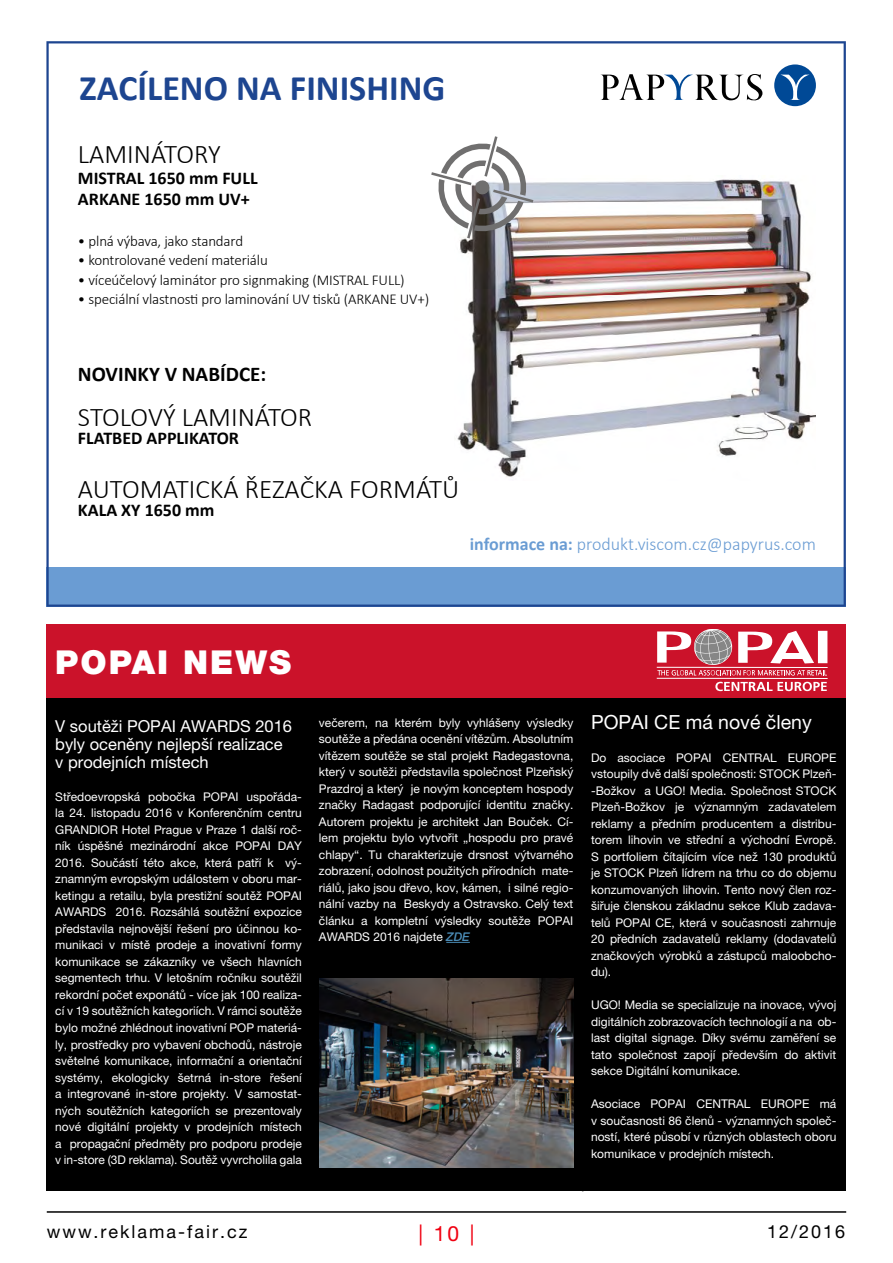
<style>
.page{position:relative;width:893px;height:1263px;background:#fff}
.page>*{position:absolute;margin:0;border:0;box-sizing:border-box;transform-origin:0 0}
.t1{font:700 36px "Calibri";color:#1d4590}
.t2{font:900 33px "Helvetica Neue LT Pro";letter-spacing:.06em;color:#fff}
.t3{font:300 27px "Calibri";color:#000}
.t4{font:700 21px "Calibri";color:#000}
.t5{font:21px "Helvetica Neue LT Pro";color:#f00011}
.t6{font:19.5px "Helvetica Neue LT Pro";color:#fff}
.t7{font:700 18px/21px "Calibri";color:#000}
.t8{font:300 18px "Calibri";color:#6a9cd3}
.t9{font:18px "Helvetica Neue LT Pro";letter-spacing:.11em;color:#000}
.t10{font:16.5px/18px "Helvetica Neue LT Pro";color:#fff}
.t11{font:300 15px "Calibri";letter-spacing:-.01em;color:#000}
.t12{font:12px/16.5px "Helvetica Neue LT Pro";color:#fff;text-align:justify}
.s1{font-weight:700}
.s2{font-weight:500;font-style:italic;color:#4b8cb7}
</style>
<div class="page">
<hr style="left:47px;top:1211px;width:799px;height:2px;background:#000">
<div style="left:47px;top:687px;width:799px;height:503px;background:#000"></div>
<div style="left:47px;top:624px;width:799px;height:74px;background:#cb122a"></div>
<hr style="left:657px;top:678px;width:171px;height:1px;background:#fff">
<hr style="left:657px;top:667px;width:171px;height:1px;background:#fff">
<svg style="left:715px;top:682px;width:112px;height:9px"></svg>
<svg style="left:657px;top:630px;width:170px;height:45px"></svg>
<svg style="left:446px;top:942px;width:24px;height:1px"></svg>
<svg style="left:46px;top:41px;width:800px;height:566px"></svg>
<img style="left:319px;top:978px;width:255px;height:190px">
<h1 class="t1" style="left:79px;top:65px;width:367px">ZACÍLENO NA FINISHING</h1>
<h3 class="t3" style="left:78px;top:138px;width:144px">LAMINÁTORY</h3>
<h3 class="t7" style="left:78px;top:168px;width:181px">MISTRAL 1650 mm FULL<br>ARKANE 1650 mm UV+</h3>
<p class="t11" style="left:78px;top:232px;width:167px">• plná výbava, jako standard</p>
<p class="t11" style="left:78px;top:251px;width:191px">• kontrolované vedení materiálu</p>
<p class="t11" style="left:78px;top:271px;width:328px">• víceúčelový laminátor pro signmaking (MISTRAL FULL)</p>
<p class="t11" style="left:78px;top:290px;width:353px">• speciální vlastnosti pro laminování UV tisků (ARKANE UV+)</p>
<h3 class="t4" style="left:78px;top:361px;width:190px">NOVINKY V NABÍDCE:</h3>
<h3 class="t3" style="left:78px;top:401px;width:236px">STOLOVÝ LAMINÁTOR</h3>
<h3 class="t7" style="left:78px;top:428px;width:163px">FLATBED APPLIKATOR</h3>
<h3 class="t3" style="left:78px;top:473px;width:383px">AUTOMATICKÁ ŘEZAČKA FORMÁTŮ</h3>
<h3 class="t7" style="left:78px;top:500px;width:138px">KALA XY 1650 mm</h3>
<h3 class="t8" style="left:470px;top:533px;width:348px"><span class="s1">informace na:</span> produkt.viscom.cz@papyrus.com</h3>
<h2 class="t2" style="left:55px;top:642px;width:238px">POPAI NEWS</h2>
<h3 class="t10" style="left:55px;top:717px;width:238px">V soutěži POPAI AWARDS 2016 byly oceněny nejlepší realizace v prodejních místech</h3>
<p class="t12" style="left:55px;top:788px;width:248px">Středoevropská pobočka POPAI uspořáda&shy;la 24. listopadu 2016 v Konferenčním centru GRANDIOR Hotel Prague v Praze 1 další roč&shy;ník úspěšné mezinárodní akce POPAI DAY 2016. Součástí této akce, která patří k vý&shy;znamným evropským událostem v oboru mar&shy;ketingu a retailu, byla prestižní soutěž POPAI AWARDS 2016. Rozsáhlá soutěžní expozice představila nejnovější řešení pro účinnou ko&shy;munikaci v místě prodeje a inovativní formy komunikace se zákazníky ve všech hlavních segmentech trhu. V letošním ročníku soutěžil rekordní počet exponátů - více jak 100 realiza&shy;cí v 19 soutěžních kategoriích. V rámci soutěže bylo možné zhlédnout inovativní POP materiá&shy;ly, prostředky pro vybavení obchodů, nástroje světelné komunikace, informační a orientační systémy, ekologicky šetrná in-store řešení a integrované in-store projekty. V samostat&shy;ných soutěžních kategoriích se prezentovaly nové digitální projekty v prodejních místech a propagační předměty pro podporu prodeje v in-store (3D reklama). Soutěž vyvrcholila gala</p>
<p class="t12" style="left:319px;top:714px;width:256px">večerem, na kterém byly vyhlášeny výsledky soutěže a předána ocenění vítězům. Absolutním vítězem soutěže se stal projekt Radegastovna, který v soutěži představila společnost Plzeňský Prazdroj a který je novým konceptem hospody značky Radagast podporující identitu značky.<br>Autorem projektu je architekt Jan Bouček. Cí&shy;lem projektu bylo vytvořit „hospodu pro pravé chlapy“. Tu charakterizuje drsnost výtvarného zobrazení, odolnost použitých přírodních mate&shy;riálů, jako jsou dřevo, kov, kámen, i silné regio&shy;nální vazby na Beskydy a Ostravsko. Celý text článku a kompletní výsledky soutěže POPAI AWARDS 2016 najdete <span class="s2">ZDE</span></p>
<h3 class="t6" style="left:591px;top:710px;width:222px">POPAI CE má nové členy</h3>
<p class="t12" style="left:591px;top:749px;width:247px">Do asociace POPAI CENTRAL EUROPE vstoupily dvě další společnosti: STOCK Plzeň--Božkov a UGO! Media. Společnost STOCK Plzeň-Božkov je významným zadavatelem reklamy a předním producentem a distribu&shy;torem lihovin ve střední a východní Evropě.<br>S portfoliem čítajícím více než 130 produktů je STOCK Plzeň lídrem na trhu co do objemu konzumovaných lihovin. Tento nový člen roz&shy;šiřuje členskou základnu sekce Klub zadava&shy;telů POPAI CE, která v současnosti zahrnuje 20 předních zadavatelů reklamy (dodavatelů značkových výrobků a zástupců maloobcho&shy;du).</p>
<p class="t12" style="left:591px;top:996px;width:247px">UGO! Media se specializuje na inovace, vývoj digitálních zobrazovacích technologií a na ob&shy;last digital signage. Díky svému zaměření se tato společnost zapojí především do aktivit sekce Digitální komunikace.</p>
<p class="t12" style="left:591px;top:1095px;width:247px">Asociace POPAI CENTRAL EUROPE má v současnosti 86 členů - významných společ&shy;ností, které působí v různých oblastech oboru komunikace v prodejních místech.</p>
<h3 class="t9" style="left:47px;top:1221px;width:202px">www.reklama-fair.cz</h3>
<h3 class="t5" style="left:419px;top:1220px;width:57px">| 10 |</h3>
<h3 class="t9" style="left:767px;top:1221px;width:79px">12/2016</h3>
</div>
